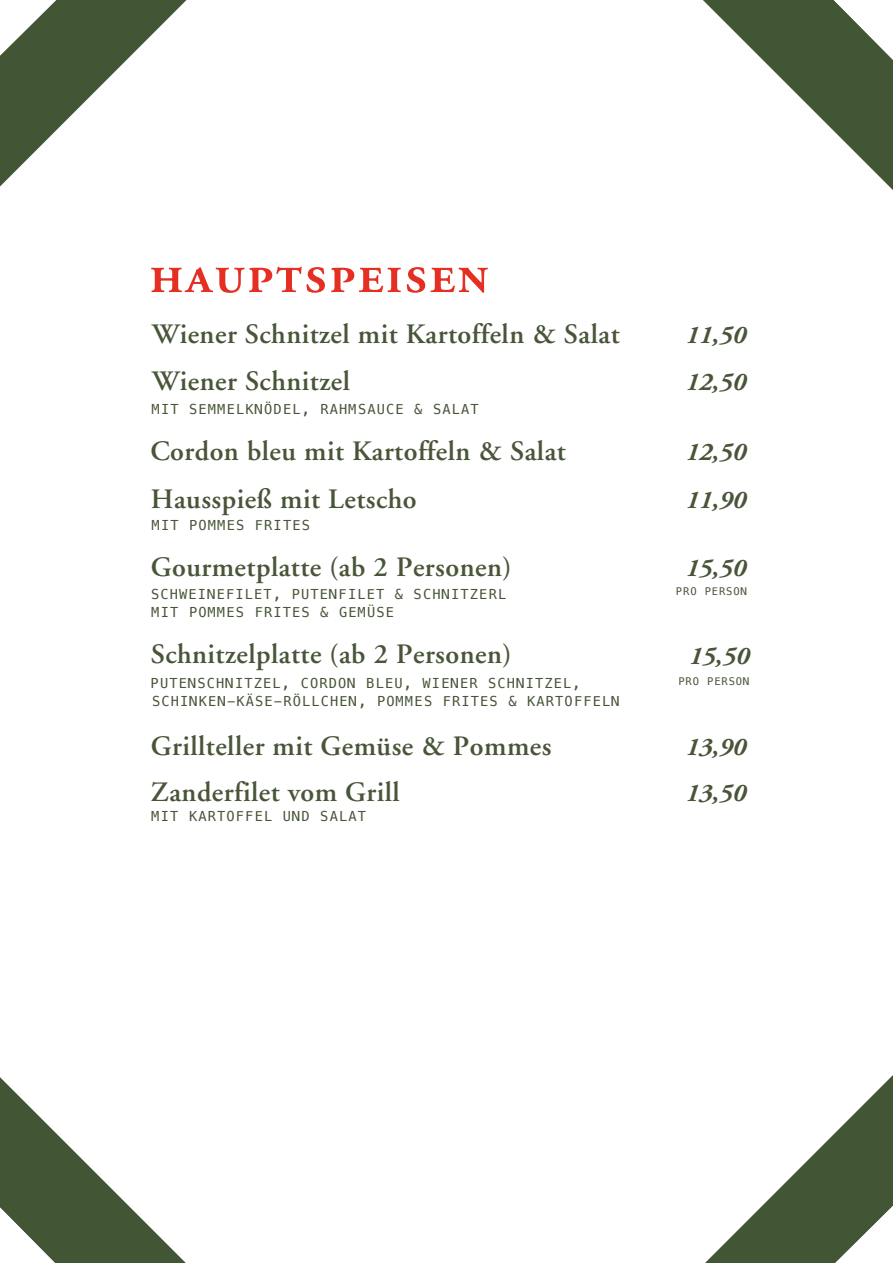
<style>
.page{position:relative;width:893px;height:1263px;background:#fff}
.page>*{position:absolute;margin:0;border:0;box-sizing:border-box;transform-origin:0 0}
.t1{font:55.5px "Adobe Garamond Semibold SC";letter-spacing:.03em;color:#e52f23}
.t2{font:600 28.05px "Adobe Garamond";letter-spacing:.015em;color:#495539}
.t3{font:italic 700 25.35px/47.7px "Adobe Garamond";letter-spacing:.01em;color:#495539}
.t4{font:13.65px/18.3px "Menlo";letter-spacing:.085em;color:#495539}
.t5{font:10.5px "Menlo";letter-spacing:.085em;color:#495539}
</style>
<div class="page">
<svg style="left:0;top:0;width:187px;height:187px"></svg>
<svg style="left:703px;top:0;width:190px;height:190px"></svg>
<svg style="left:705px;top:1075px;width:188px;height:188px"></svg>
<svg style="left:0;top:1077px;width:186px;height:186px"></svg>
<h1 class="t1" style="left:149px;top:244px;width:341px">hauptspeisen</h1>
<h2 class="t2" style="left:152px;top:319px;width:469px">Wiener Schnitzel mit Kartoffeln &amp; Salat</h2>
<h3 class="t3" style="left:686px;top:311px;width:62px">11,50</h3>
<h2 class="t2" style="left:152px;top:366px;width:199px">Wiener Schnitzel</h2>
<p class="t4" style="left:152px;top:400px;width:329px">MIT SEMMELKNÖDEL, RAHMSAUCE &amp; SALAT</p>
<h2 class="t2" style="left:150px;top:436px;width:417px">Cordon bleu mit Kartoffeln &amp; Salat</h2>
<h2 class="t2" style="left:151px;top:484px;width:267px">Hausspieß mit Letscho</h2>
<p class="t4" style="left:152px;top:516px;width:160px">MIT POMMES FRITES</p>
<h2 class="t2" style="left:151px;top:552px;width:362px">Gourmetplatte (ab 2 Personen)</h2>
<p class="t4" style="left:151px;top:585px;width:357px">SCHWEINEFILET, PUTENFILET &amp; SCHNITZERL<br>MIT POMMES FRITES &amp; GEMÜSE</p>
<h2 class="t2" style="left:151px;top:638px;width:362px">Schnitzelplatte (ab 2 Personen)</h2>
<p class="t4" style="left:151px;top:674px;width:471px">PUTENSCHNITZEL, CORDON BLEU, WIENER SCHNITZEL,<br>SCHINKEN-KÄSE-RÖLLCHEN, POMMES FRITES &amp; KARTOFFELN</p>
<h2 class="t2" style="left:151px;top:731px;width:402px">Grillteller mit Gemüse &amp; Pommes</h2>
<h2 class="t2" style="left:151px;top:776px;width:250px">Zanderfilet vom Grill</h2>
<p class="t4" style="left:152px;top:807px;width:216px">MIT KARTOFFEL UND SALAT</p>
<h3 class="t3" style="left:686px;top:358px;width:62px">12,50</h3>
<h3 class="t3" style="left:686px;top:429px;width:62px">12,50<br>11,90</h3>
<h3 class="t3" style="left:686px;top:545px;width:62px">15,50</h3>
<p class="t5" style="left:676px;top:585px;width:73px">PRO PERSON</p>
<h3 class="t3" style="left:689px;top:632px;width:62px">15,50</h3>
<p class="t5" style="left:678px;top:675px;width:73px">PRO PERSON</p>
<h3 class="t3" style="left:686px;top:725px;width:62px;line-height:45.2px">13,90<br>13,50</h3>
</div>
